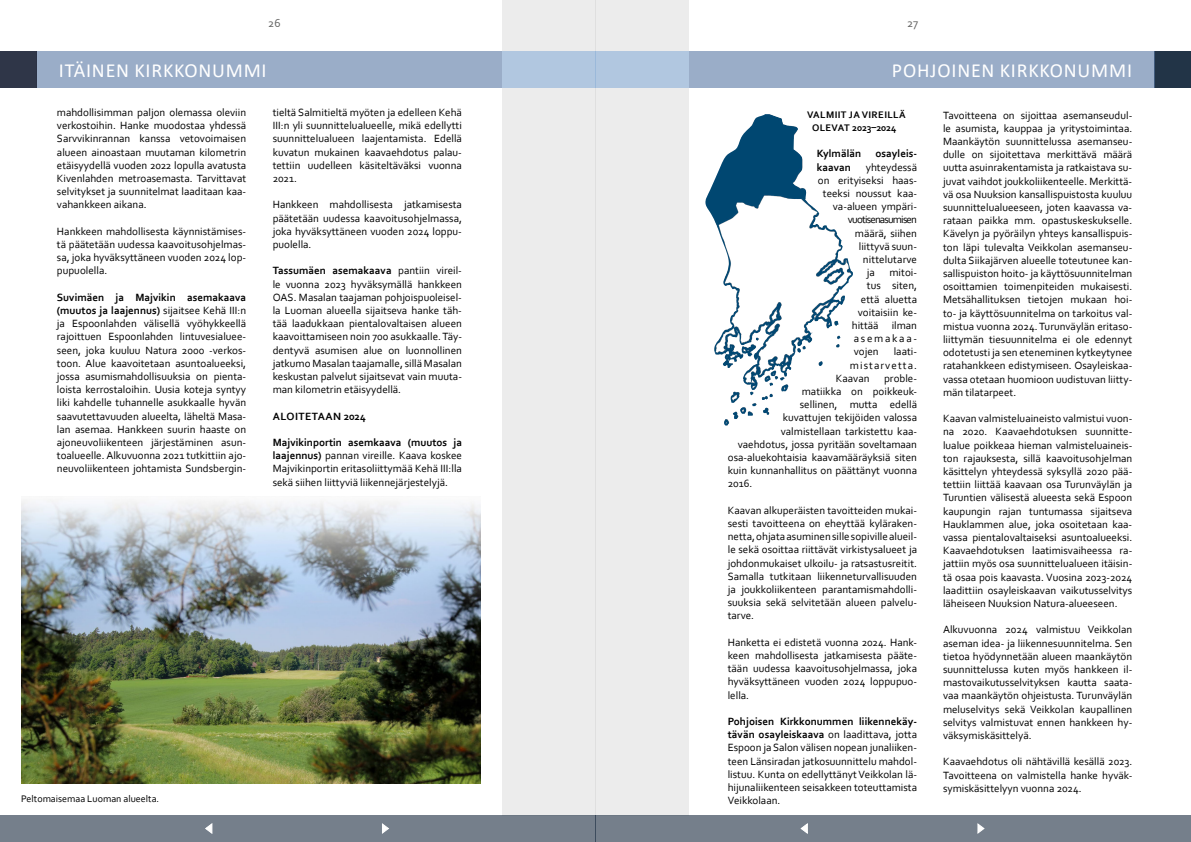
<style>
.page{position:relative;width:1191px;height:842px;background:#fff}
.page>*{position:absolute;margin:0;border:0;box-sizing:border-box;transform-origin:0 0}
.t1{font:20px "Calibri";letter-spacing:.04em;color:#fff}
.t2{font:12px "Corbel";color:#616160}
.t3{font:11px/13.2px "Corbel";color:#000;text-align:justify}
.t4{font:700 11px "Corbel";color:#000}
.t5{font:11px "Corbel";letter-spacing:-.075em;color:#000}
.t6{font:700 11px "Corbel";letter-spacing:.04em;color:#000}
.t7{font:11px "Corbel";letter-spacing:.095em;color:#000}
.t8{font:11px "Corbel";letter-spacing:.155em;color:#000}
.t9{font:700 10px/13.2px "Corbel";letter-spacing:.04em;color:#000;text-align:center}
.t10{font:10px "Corbel";color:#000}
.s1{font-weight:700}
</style>
<div class="page">
<div style="left:502px;top:0;width:93px;height:815px;background:#ececec"></div>
<div style="left:595px;top:0;width:94px;height:815px;background:#ececec"></div>
<div style="left:1155px;top:52px;width:36px;height:36px;background:#223447"></div>
<div style="left:689px;top:52px;width:466px;height:36px;background:#9aadc8"></div>
<div style="left:36px;top:52px;width:466px;height:36px;background:#9aadc8"></div>
<div style="left:0;top:52px;width:36px;height:36px;background:#2f3648"></div>
<div style="left:0;top:815px;width:595px;height:27px;background:#757f8b"></div>
<div style="left:502px;top:52px;width:93px;height:36px;background:#b1c7e0"></div>
<svg style="left:382px;top:823px;width:7px;height:11px"></svg>
<svg style="left:205px;top:823px;width:8px;height:11px"></svg>
<div style="left:595px;top:815px;width:596px;height:27px;background:#757f8b"></div>
<svg style="left:977px;top:823px;width:8px;height:11px"></svg>
<svg style="left:800px;top:823px;width:8px;height:11px"></svg>
<div style="left:595px;top:52px;width:94px;height:36px;background:#b1c7e0"></div>
<img style="left:21px;top:500px;width:460px;height:284px">
<img style="left:705px;top:114px;width:117px;height:276px">
<p class="t2" style="left:268px;top:16px;width:14px">26</p>
<p class="t2" style="left:907px;top:16px;width:13px">27</p>
<h1 class="t1" style="left:59px;top:57px;width:209px">ITÄINEN KIRKKONUMMI</h1>
<h1 class="t1" style="left:892px;top:57px;width:242px">POHJOINEN KIRKKONUMMI</h1>
<p class="t9" style="left:807px;top:108px;width:100px">VALMIIT JA VIREILLÄ<br>OLEVAT 2023–2024</p>
<p class="t4" style="left:817px;top:147px;width:46px">Kylmälän</p>
<p class="t4" style="left:875px;top:147px;width:43px">osayleis-</p>
<p class="t4" style="left:817px;top:160px;width:36px">kaavan</p>
<p class="t3" style="left:865px;top:160px;width:53px">yhteydessä</p>
<p class="t3" style="left:818px;top:173px;width:101px">on erityiseksi haas-</p>
<p class="t3" style="left:823px;top:186px;width:96px">teeksi noussut kaa-</p>
<p class="t3" style="left:833px;top:200px;width:86px">va-alueen ympäri-</p>
<p class="t5" style="left:848px;top:213px;width:71px">vuotisenasumisen</p>
<p class="t3" style="left:855px;top:226px;width:64px">määrä, siihen</p>
<p class="t3" style="left:859px;top:239px;width:60px">liittyvä suun-</p>
<p class="t3" style="left:863px;top:252px;width:56px">nittelutarve</p>
<p class="t3" style="left:867px;top:266px;width:10px">ja</p>
<p class="t3" style="left:889px;top:266px;width:29px">mitoi-</p>
<p class="t3" style="left:867px;top:279px;width:52px">tus siten,</p>
<p class="t3" style="left:861px;top:292px;width:58px">että aluetta</p>
<p class="t3" style="left:858px;top:305px;width:61px">voitaisiin ke-</p>
<p class="t3" style="left:852px;top:318px;width:67px">hittää ilman</p>
<p class="t8" style="left:854px;top:332px;width:65px">asemakaa-</p>
<p class="t3" style="left:854px;top:345px;width:26px">vojen</p>
<p class="t3" style="left:893px;top:345px;width:25px">laati-</p>
<p class="t7" style="left:850px;top:358px;width:69px">mistarvetta.</p>
<p class="t3" style="left:836px;top:371px;width:35px">Kaavan</p>
<p class="t3" style="left:884px;top:371px;width:34px">proble-</p>
<p class="t3" style="left:802px;top:384px;width:117px">matiikka on poikkeuk-</p>
<p class="t3" style="left:800px;top:398px;width:119px">sellinen, mutta edellä</p>
<p class="t3" style="left:783px;top:411px;width:136px">kuvattujen tekijöiden valossa</p>
<p class="t3" style="left:781px;top:424px;width:138px">valmistellaan tarkistettu kaa-</p>
<p class="t3" style="left:738px;top:437px;width:181px">vaehdotus, jossa pyritään soveltamaan</p>
<p class="t3" style="left:728px;top:450px;width:191px">osa-aluekohtaisia kaavamääräyksiä siten</p>
<p class="t3" style="left:728px;top:464px;width:191px">kuin kunnanhallitus on päättänyt vuonna</p>
<p class="t3" style="left:728px;top:477px;width:26px">2016.</p>
<p class="t3" style="left:728px;top:503px;width:191px">Kaavan alkuperäisten tavoitteiden mukai&shy;sesti tavoitteena on eheyttää kyläraken&shy;netta,ohjataasuminensillesopivillealueil&shy;le sekä osoittaa riittävät virkistysalueet ja johdonmukaiset ulkoilu- ja ratsastusreitit.<br>Samalla tutkitaan liikenneturvallisuuden ja joukkoliikenteen parantamismahdolli&shy;suuksia sekä selvitetään alueen palvelu&shy;tarve.</p>
<p class="t3" style="left:728px;top:635px;width:191px">Hanketta ei edistetä vuonna 2024. Hank&shy;keen mahdollisesta jatkamisesta pääte&shy;tään uudessa kaavoitusohjelmassa, joka hyväksyttäneen vuoden 2024 loppupuo&shy;lella.</p>
<p class="t3" style="left:727px;top:714px;width:191px"><span class="s1">Pohjoisen Kirkkonummen liikennekäy&shy;tävän osayleiskaava</span> on laadittava, jotta Espoon ja Salon välisen nopean junaliiken&shy;teen Länsiradan jatkosuunnittelu mahdol&shy;listuu. Kunta on edellyttänyt Veikkolan lä&shy;hijunaliikenteen seisakkeen toteuttamista Veikkolaan.</p>
<p class="t3" style="left:57px;top:105px;width:191px">mahdollisimman paljon olemassa oleviin verkostoihin. Hanke muodostaa yhdessä Sarvvikinrannan kanssa vetovoimaisen alueen ainoastaan muutaman kilometrin etäisyydellä vuoden 2022 lopulla avatusta Kivenlahden metroasemasta. Tarvittavat selvitykset ja suunnitelmat laaditaan kaa&shy;vahankkeen aikana.</p>
<p class="t3" style="left:57px;top:224px;width:191px">Hankkeen mahdollisesta käynnistämises&shy;tä päätetään uudessa kaavoitusohjelmas&shy;sa, joka hyväksyttäneen vuoden 2024 lop&shy;pupuolella.</p>
<p class="t3" style="left:57px;top:290px;width:191px"><span class="s1">Suvimäen ja Majvikin asemakaava (muutos ja laajennus)</span> sijaitsee Kehä III:n ja Espoonlahden välisellä vyöhykkeellä rajoittuen Espoonlahden lintuvesialuee&shy;seen, joka kuuluu Natura 2000 -verkos&shy;toon. Alue kaavoitetaan asuntoalueeksi, jossa asumismahdollisuuksia on pienta&shy;loista kerrostaloihin. Uusia koteja syntyy liki kahdelle tuhannelle asukkaalle hyvän saavutettavuuden alueelta, läheltä Masa&shy;lan asemaa. Hankkeen suurin haaste on ajoneuvoliikenteen järjestäminen asun&shy;toalueelle. Alkuvuonna 2021 tutkittiin ajo&shy;neuvoliikenteen johtamista Sundsbergin-</p>
<p class="t3" style="left:273px;top:105px;width:191px">tieltä Salmitieltä myöten ja edelleen Kehä III:n yli suunnittelualueelle, mikä edellytti suunnittelualueen laajentamista. Edellä kuvatun mukainen kaavaehdotus palau&shy;tettiin uudelleen käsiteltäväksi vuonna 2021.</p>
<p class="t3" style="left:273px;top:198px;width:191px">Hankkeen mahdollisesta jatkamisesta päätetään uudessa kaavoitusohjelmassa, joka hyväksyttäneen vuoden 2024 loppu&shy;puolella.</p>
<p class="t3" style="left:273px;top:264px;width:191px"><span class="s1">Tassumäen asemakaava</span> pantiin vireil&shy;le vuonna 2023 hyväksymällä hankkeen OAS. Masalan taajaman pohjoispuoleisel&shy;la Luoman alueella sijaitseva hanke täh&shy;tää laadukkaan pientalovaltaisen alueen kaavoittamiseen noin 700 asukkaalle.Täy&shy;dentyvä asumisen alue on luonnollinen jatkumo Masalan taajamalle, sillä Masalan keskustan palvelut sijaitsevat vain muuta&shy;man kilometrin etäisyydellä.</p>
<p class="t6" style="left:273px;top:409px;width:94px">ALOITETAAN 2024</p>
<p class="t3" style="left:273px;top:435px;width:191px"><span class="s1">Majvikinportin asemkaava (muutos ja laajennus)</span> pannan vireille. Kaava koskee Majvikinportin eritasoliittymää Kehä III:lla sekä siihen liittyviä liikennejärjestelyjä.</p>
<p class="t3" style="left:943px;top:108px;width:191px">Tavoitteena on sijoittaa asemanseudul&shy;le asumista, kauppaa ja yritystoimintaa.<br>Maankäytön suunnittelussa asemanseu&shy;dulle on sijoitettava merkittävä määrä uutta asuinrakentamista ja ratkaistava su&shy;juvat vaihdot joukkoliikenteelle. Merkittä&shy;vä osa Nuuksion kansallispuistosta kuuluu suunnittelualueeseen, joten kaavassa va&shy;rataan paikka mm. opastuskeskukselle.<br>Kävelyn ja pyöräilyn yhteys kansallispuis&shy;ton läpi tulevalta Veikkolan asemanseu&shy;dulta Siikajärven alueelle toteutunee kan&shy;sallispuiston hoito- ja käyttösuunnitelman osoittamien toimenpiteiden mukaisesti.<br>Metsähallituksen tietojen mukaan hoi&shy;to- ja käyttösuunnitelma on tarkoitus val&shy;mistua vuonna 2024. Turunväylän eritaso&shy;liittymän tiesuunnitelma ei ole edennyt odotetusti ja sen eteneminen kytkeytynee ratahankkeen edistymiseen. Osayleiskaa&shy;vassa otetaan huomioon uudistuvan liitty&shy;män tilatarpeet.</p>
<p class="t3" style="left:943px;top:412px;width:191px">Kaavan valmisteluaineisto valmistui vuon&shy;na 2020. Kaavaehdotuksen suunnitte&shy;lualue poikkeaa hieman valmisteluaineis&shy;ton rajauksesta, sillä kaavoitusohjelman käsittelyn yhteydessä syksyllä 2020 pää&shy;tettiin liittää kaavaan osa Turunväylän ja Turuntien välisestä alueesta sekä Espoon kaupungin rajan tuntumassa sijaitseva Hauklammen alue, joka osoitetaan kaa&shy;vassa pientalovaltaiseksi asuntoalueeksi.<br>Kaavaehdotuksen laatimisvaiheessa ra&shy;jattiin myös osa suunnittelualueen itäisin&shy;tä osaa pois kaavasta. Vuosina 2023-2024 laadittiin osayleiskaavan vaikutusselvitys läheiseen Nuuksion Natura-alueeseen.</p>
<p class="t3" style="left:943px;top:623px;width:191px">Alkuvuonna 2024 valmistuu Veikkolan aseman idea- ja liikennesuunnitelma. Sen tietoa hyödynnetään alueen maankäytön suunnittelussa kuten myös hankkeen il&shy;mastovaikutusselvityksen kautta saata&shy;vaa maankäytön ohjeistusta. Turunväylän meluselvitys sekä Veikkolan kaupallinen selvitys valmistuvat ennen hankkeen hy&shy;väksymiskäsittelyä.</p>
<p class="t3" style="left:943px;top:755px;width:191px">Kaavaehdotus oli nähtävillä kesällä 2023.<br>Tavoitteena on valmistella hanke hyväk&shy;symiskäsittelyyn vuonna 2024.</p>
<p class="t10" style="left:21px;top:792px;width:139px">Peltomaisemaa Luoman alueelta.</p>
</div>
